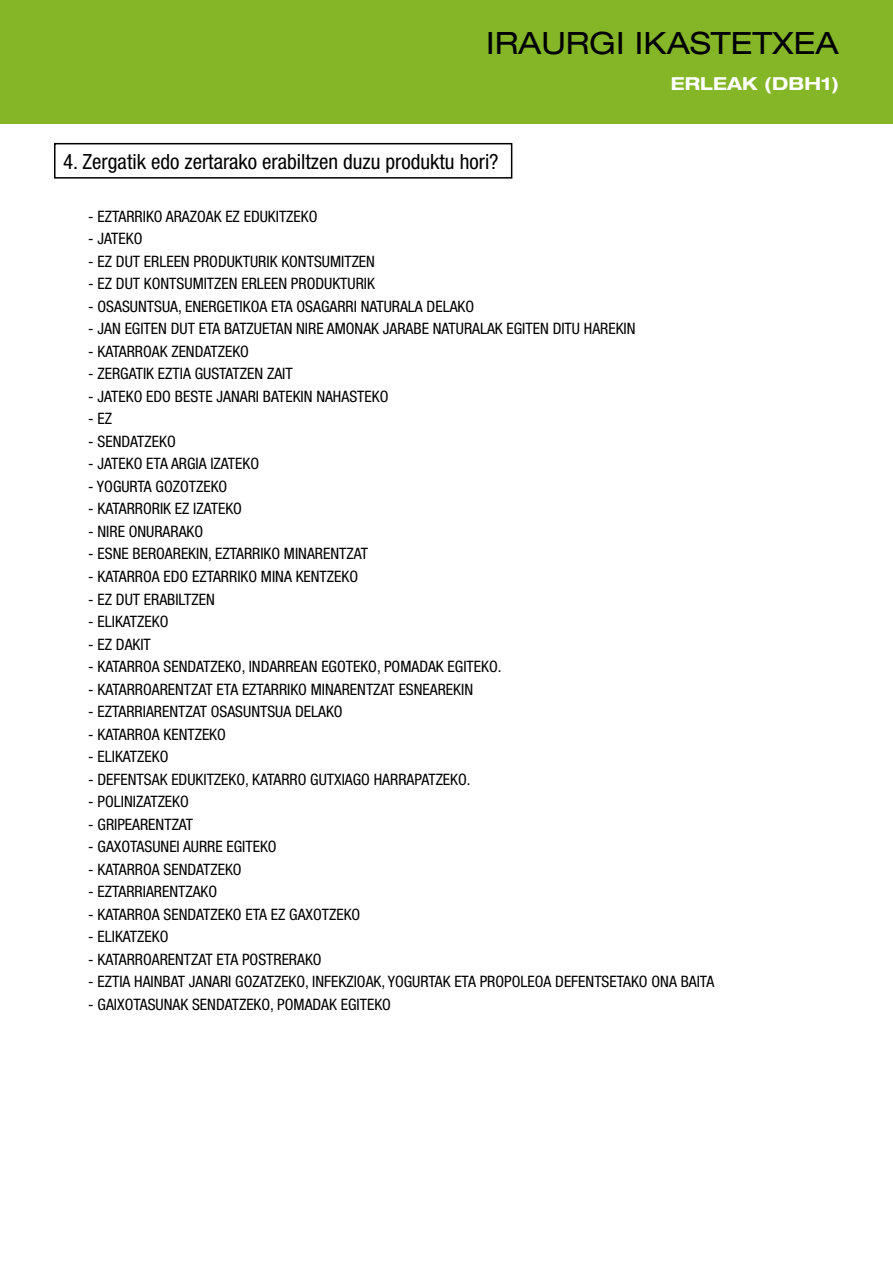
<style>
.page{position:relative;width:893px;height:1263px;background:#fff}
.page>*{position:absolute;margin:0;border:0;box-sizing:border-box;transform-origin:0 0}
.t1{font:expanded 30.75px "Helvetica Neue";color:#000}
.t2{font:condensed 21px "Helvetica Neue";color:#000}
.t3{font:700 expanded 18px "Helvetica Neue";color:#fff}
.t4{font:condensed 15.75px "Helvetica Neue";color:#000}
</style>
<div class="page">
<div style="left:0;top:0;width:893px;height:123px;background:#84b627"></div>
<div style="left:54px;top:143px;width:458px;height:36px;border:2px solid #000"></div>
<h1 class="t1" style="left:486px;top:24px;width:354px">IRAURGI IKASTETXEA</h1>
<p class="t3" style="left:671px;top:72px;width:170px">ERLEAK (DBH1)</p>
<h2 class="t2" style="left:63px;top:149px;width:437px">4. Zergatik edo zertarako erabiltzen duzu produktu hori?</h2>
<p class="t4" style="left:88px;top:207px;width:231px">- EZTARRIKO ARAZOAK EZ EDUKITZEKO</p>
<p class="t4" style="left:88px;top:230px;width:56px">- JATEKO</p>
<p class="t4" style="left:88px;top:252px;width:288px">- EZ DUT ERLEEN PRODUKTURIK KONTSUMITZEN</p>
<p class="t4" style="left:88px;top:275px;width:288px">- EZ DUT KONTSUMITZEN ERLEEN PRODUKTURIK</p>
<p class="t4" style="left:88px;top:297px;width:387px">- OSASUNTSUA, ENERGETIKOA ETA OSAGARRI NATURALA DELAKO</p>
<p class="t4" style="left:88px;top:320px;width:549px">- JAN EGITEN DUT ETA BATZUETAN NIRE AMONAK JARABE NATURALAK EGITEN DITU HAREKIN</p>
<p class="t4" style="left:88px;top:342px;width:162px">- KATARROAK ZENDATZEKO</p>
<p class="t4" style="left:88px;top:365px;width:206px">- ZERGATIK EZTIA GUSTATZEN ZAIT</p>
<p class="t4" style="left:88px;top:387px;width:302px">- JATEKO EDO BESTE JANARI BATEKIN NAHASTEKO</p>
<p class="t4" style="left:88px;top:410px;width:25px">- EZ</p>
<p class="t4" style="left:88px;top:432px;width:89px">- SENDATZEKO</p>
<p class="t4" style="left:88px;top:455px;width:172px">- JATEKO ETA ARGIA IZATEKO</p>
<p class="t4" style="left:88px;top:477px;width:141px">- YOGURTA GOZOTZEKO</p>
<p class="t4" style="left:88px;top:500px;width:155px">- KATARRORIK EZ IZATEKO</p>
<p class="t4" style="left:88px;top:522px;width:116px">- NIRE ONURARAKO</p>
<p class="t4" style="left:88px;top:545px;width:281px">- ESNE BEROAREKIN, EZTARRIKO MINARENTZAT</p>
<p class="t4" style="left:88px;top:567px;width:271px">- KATARROA EDO EZTARRIKO MINA KENTZEKO</p>
<p class="t4" style="left:88px;top:590px;width:128px">- EZ DUT ERABILTZEN</p>
<p class="t4" style="left:88px;top:612px;width:82px">- ELIKATZEKO</p>
<p class="t4" style="left:88px;top:635px;width:64px">- EZ DAKIT</p>
<p class="t4" style="left:88px;top:657px;width:415px">- KATARROA SENDATZEKO, INDARREAN EGOTEKO, POMADAK EGITEKO.</p>
<p class="t4" style="left:88px;top:680px;width:386px">- KATARROARENTZAT ETA EZTARRIKO MINARENTZAT ESNEAREKIN</p>
<p class="t4" style="left:88px;top:702px;width:256px">- EZTARRIARENTZAT OSASUNTSUA DELAKO</p>
<p class="t4" style="left:88px;top:725px;width:139px">- KATARROA KENTZEKO</p>
<p class="t4" style="left:88px;top:747px;width:82px">- ELIKATZEKO</p>
<p class="t4" style="left:88px;top:770px;width:384px">- DEFENTSAK EDUKITZEKO, KATARRO GUTXIAGO HARRAPATZEKO.</p>
<p class="t4" style="left:88px;top:792px;width:102px">- POLINIZATZEKO</p>
<p class="t4" style="left:88px;top:815px;width:107px">- GRIPEARENTZAT</p>
<p class="t4" style="left:88px;top:837px;width:190px">- GAXOTASUNEI AURRE EGITEKO</p>
<p class="t4" style="left:88px;top:860px;width:155px">- KATARROA SENDATZEKO</p>
<p class="t4" style="left:88px;top:882px;width:130px">- EZTARRIARENTZAKO</p>
<p class="t4" style="left:88px;top:905px;width:274px">- KATARROA SENDATZEKO ETA EZ GAXOTZEKO</p>
<p class="t4" style="left:88px;top:927px;width:82px">- ELIKATZEKO</p>
<p class="t4" style="left:88px;top:950px;width:235px">- KATARROARENTZAT ETA POSTRERAKO</p>
<p class="t4" style="left:88px;top:972px;width:627px">- EZTIA HAINBAT JANARI GOZATZEKO, INFEKZIOAK, YOGURTAK ETA PROPOLEOA DEFENTSETAKO ONA BAITA</p>
<p class="t4" style="left:88px;top:995px;width:304px">- GAIXOTASUNAK SENDATZEKO, POMADAK EGITEKO</p>
</div>
